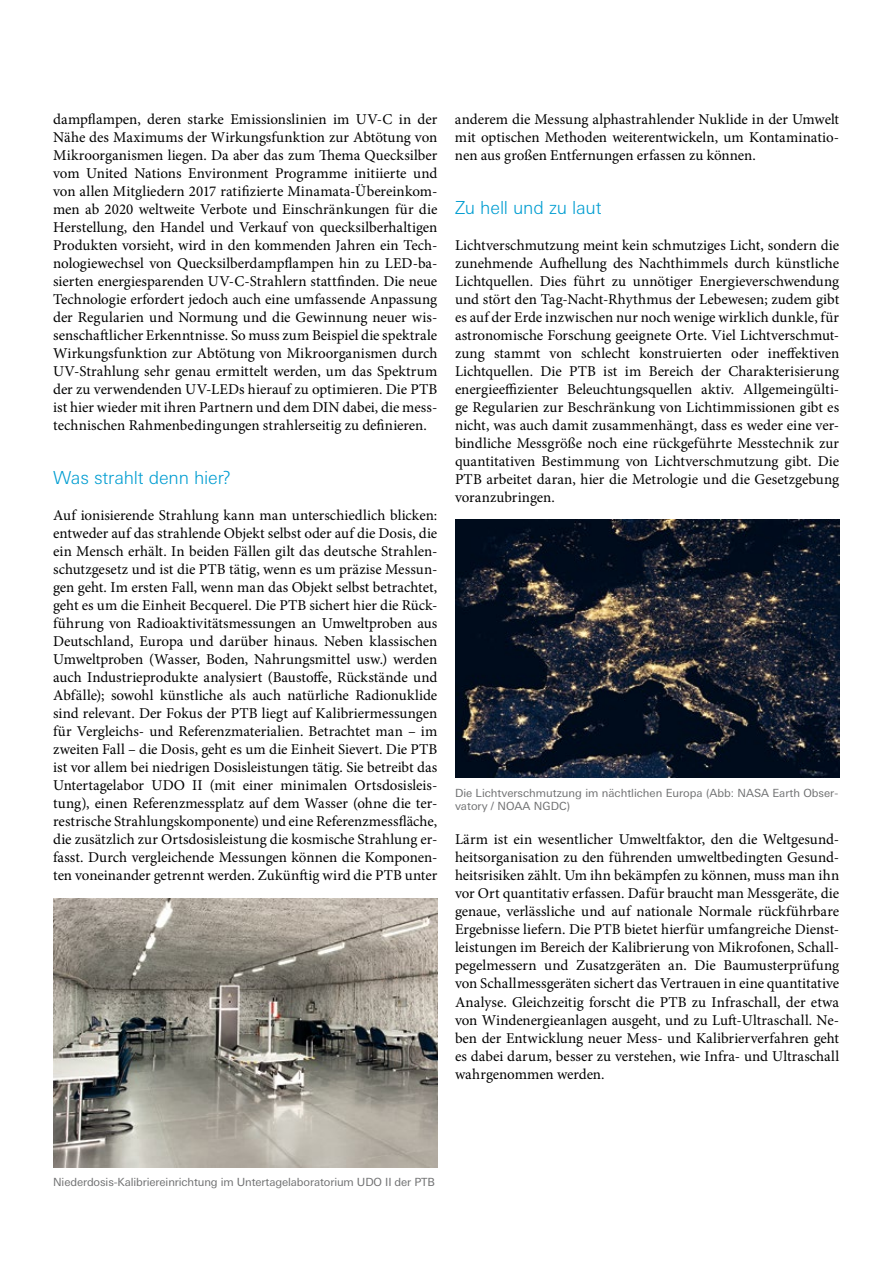
<style>
.page{position:relative;width:893px;height:1263px;background:#fff}
.page>*{position:absolute;margin:0;border:0;box-sizing:border-box;transform-origin:0 0}
.t1{font:300 18px "Univers Next W1 G";letter-spacing:-.01em;color:#009dd1}
.t2{font:15px/18px "Minion Pro";letter-spacing:-.005em;color:#000;text-align:justify}
.t3{font:11.25px/13.5px "Univers Next W1 G";color:#707172}
</style>
<div class="page">
<img style="left:455px;top:519px;width:384px;height:258px">
<img style="left:53px;top:899px;width:384px;height:269px">
<p class="t2" style="left:53px;top:111px;width:386px">dampflampen, deren starke Emissionslinien im UV-C in der Nähe des Maximums der Wirkungsfunktion zur Abtötung von Mikroorganismen liegen. Da aber das zum Thema Quecksilber vom United Nations Environment Programme initiierte und von allen Mitgliedern 2017 ratifizierte Minamata-Übereinkom&shy;men ab 2020 weltweite Verbote und Einschränkungen für die Herstellung, den Handel und Verkauf von quecksilberhaltigen Produkten vorsieht, wird in den kommenden Jahren ein Tech&shy;nologiewechsel von Quecksilberdampflampen hin zu LED-ba&shy;sierten energiesparenden UV-C-Strahlern stattfinden. Die neue Technologie erfordert jedoch auch eine umfassende Anpassung der Regularien und Normung und die Gewinnung neuer wis&shy;senschaftlicher Erkenntnisse. So muss zum Beispiel die spektrale Wirkungsfunktion zur Abtötung von Mikroorganismen durch UV-Strahlung sehr genau ermittelt werden, um das Spektrum der zu verwendenden UV-LEDs hierauf zu optimieren. Die PTB ist hier wieder mit ihren Partnern und dem DIN dabei, die mess&shy;technischen Rahmenbedingungen strahlerseitig zu definieren.</p>
<p class="t1" style="left:53px;top:468px;width:179px">Was strahlt denn hier?</p>
<p class="t2" style="left:53px;top:507px;width:386px">Auf ionisierende Strahlung kann man unterschiedlich blicken: entweder auf das strahlende Objekt selbst oder auf die Dosis, die ein Mensch erhält. In beiden Fällen gilt das deutsche Strahlen&shy;schutzgesetz und ist die PTB tätig, wenn es um präzise Messun&shy;gen geht. Im ersten Fall, wenn man das Objekt selbst betrachtet, geht es um die Einheit Becquerel. Die PTB sichert hier die Rück&shy;führung von Radioaktivitätsmessungen an Umweltproben aus Deutschland, Europa und darüber hinaus. Neben klassischen Umweltproben (Wasser, Boden, Nahrungsmittel usw.) werden auch Industrieprodukte analysiert (Baustoffe, Rückstände und Abfälle); sowohl künstliche als auch natürliche Radionuklide sind relevant. Der Fokus der PTB liegt auf Kalibriermessungen für Vergleichs- und Referenzmaterialien. Betrachtet man – im zweiten Fall – die Dosis, geht es um die Einheit Sievert. Die PTB ist vor allem bei niedrigen Dosisleistungen tätig. Sie betreibt das Untertagelabor UDO II (mit einer minimalen Ortsdosisleis&shy;tung), einen Referenzmessplatz auf dem Wasser (ohne die ter&shy;restrische Strahlungskomponente) und eine Referenzmessfläche, die zusätzlich zur Ortsdosisleistung die kosmische Strahlung er&shy;fasst. Durch vergleichende Messungen können die Komponen&shy;ten voneinander getrennt werden. Zukünftig wird die PTB unter</p>
<p class="t2" style="left:455px;top:111px;width:386px">anderem die Messung alphastrahlender Nuklide in der Umwelt mit optischen Methoden weiterentwickeln, um Kontaminatio&shy;nen aus großen Entfernungen erfassen zu können.</p>
<p class="t1" style="left:455px;top:198px;width:148px">Zu hell und zu laut</p>
<p class="t2" style="left:455px;top:237px;width:386px">Lichtverschmutzung meint kein schmutziges Licht, sondern die zunehmende Aufhellung des Nachthimmels durch künstliche Lichtquellen. Dies führt zu unnötiger Energieverschwendung und stört den Tag-Nacht-Rhythmus der Lebewesen; zudem gibt es auf der Erde inzwischen nur noch wenige wirklich dunkle, für astronomische Forschung geeignete Orte. Viel Lichtverschmut&shy;zung stammt von schlecht konstruierten oder ineffektiven Lichtquellen. Die PTB ist im Bereich der Charakterisierung energieeffizienter Beleuchtungsquellen aktiv. Allgemeingülti&shy;ge Regularien zur Beschränkung von Lichtimmissionen gibt es nicht, was auch damit zusammenhängt, dass es weder eine ver&shy;bindliche Messgröße noch eine rückgeführte Messtechnik zur quantitativen Bestimmung von Lichtverschmutzung gibt. Die PTB arbeitet daran, hier die Metrologie und die Gesetzgebung voranzubringen.</p>
<p class="t3" style="left:455px;top:786px;width:385px">Die Lichtverschmutzung im nächtlichen Europa (Abb: NASA Earth Obser&shy;vatory / NOAA NGDC)</p>
<p class="t2" style="left:455px;top:831px;width:386px">Lärm ist ein wesentlicher Umweltfaktor, den die Weltgesund&shy;heitsorganisation zu den führenden umweltbedingten Gesund&shy;heitsrisiken zählt. Um ihn bekämpfen zu können, muss man ihn vor Ort quantitativ erfassen. Dafür braucht man Messgeräte, die genaue, verlässliche und auf nationale Normale rückführbare Ergebnisse liefern. Die PTB bietet hierfür umfangreiche Dienst&shy;leistungen im Bereich der Kalibrierung von Mikrofonen, Schall&shy;pegelmessern und Zusatzgeräten an. Die Baumusterprüfung von Schallmessgeräten sichert das Vertrauen in eine quantitative Analyse. Gleichzeitig forscht die PTB zu Infraschall, der etwa von Windenergieanlagen ausgeht, und zu Luft-Ultraschall. Ne&shy;ben der Entwicklung neuer Mess- und Kalibrierverfahren geht es dabei darum, besser zu verstehen, wie Infra- und Ultraschall wahrgenommen werden.</p>
<p class="t3" style="left:53px;top:1176px;width:383px">Niederdosis-Kalibriereinrichtung im Untertagelaboratorium UDO II der PTB</p>
</div>
